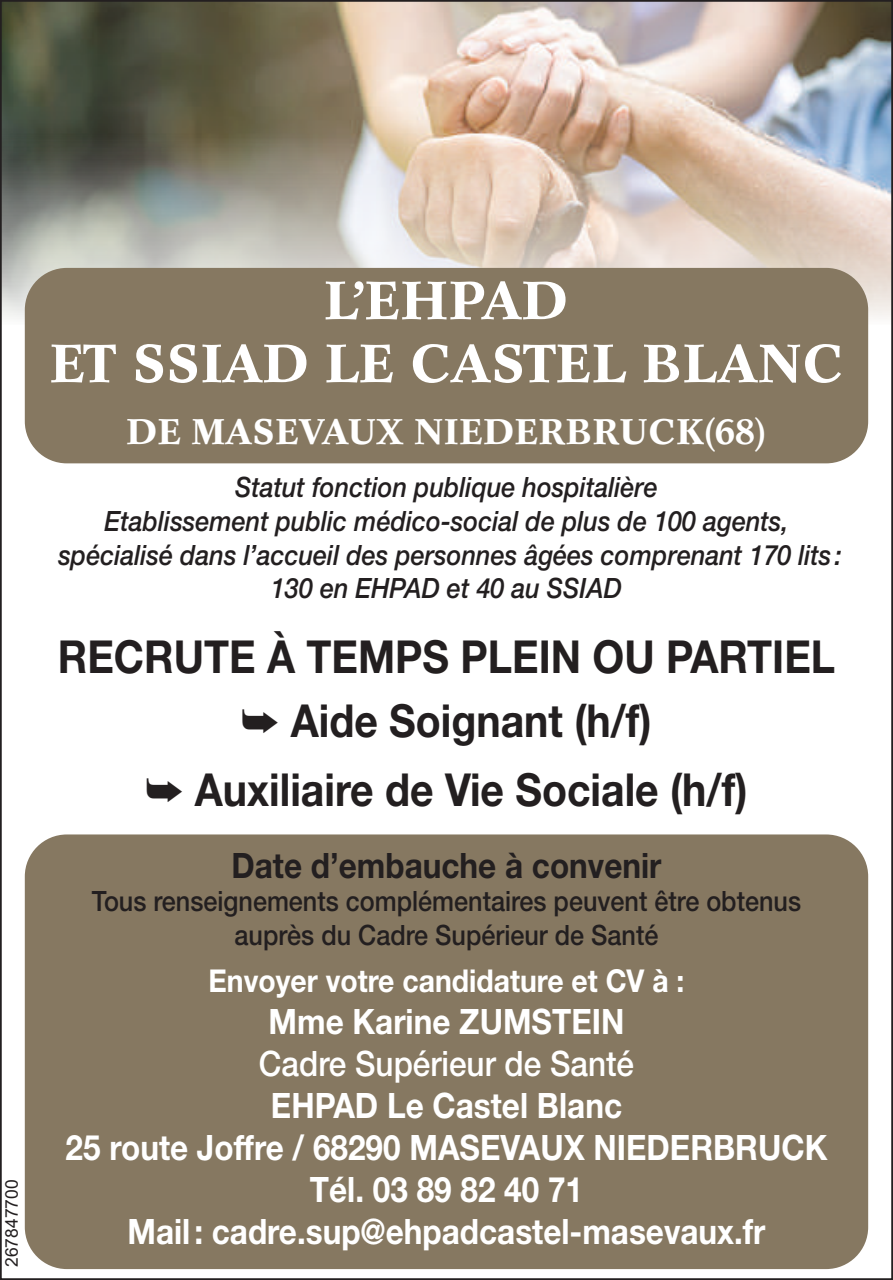
<style>
.page{position:relative;width:893px;height:1280px;background:#fff}
.page>*{position:absolute;margin:0;border:0;box-sizing:border-box;transform-origin:0 0}
.t1{font:500 52.5px/63px "Concorde BQ";letter-spacing:.01em;color:#fff;text-align:center}
.t2{font:700 45.5px/64.4px "Helvetica Neue";color:#231f20;text-align:center;scale:.9 1}
.t3{font:700 35px/42px "Helvetica Neue";color:#fff;text-align:center;scale:.9 1}
.t4{font:500 35px "Concorde BQ";letter-spacing:.02em;color:#fff}
.t5{font:700 35px "Helvetica Neue";color:#231f20;scale:.9 1}
.t6{font:500 35px "Helvetica Neue";color:#fff;scale:.9 1}
.t7{font:700 31.5px "Helvetica Neue";color:#fff;scale:.9 1}
.t8{font:italic 500 28px/33.6px "Helvetica Neue";color:#231f20;text-align:center;scale:.9 1}
.t9{font:500 28px/33.6px "Helvetica Neue";color:#231f20;text-align:center;scale:.9 1}
.t10{font:17.5px "Arial";color:#231f20}
</style>
<div class="page">
<div style="left:25px;top:834px;width:843px;height:435px;background:#867861;border-radius:42px"></div>
<img style="left:3px;top:3px;width:887px;height:321px">
<div style="left:25px;top:268px;width:843px;height:195px;background:#867861;border-radius:42px"></div>
<p class="t10" style="left:0;top:1267px;width:89px;rotate:-90deg">267847700</p>
<h1 class="t1" style="left:50px;top:269px;width:794px">L’EHPAD<br>ET SSIAD LE CASTEL BLANC</h1>
<p class="t4" style="left:127px;top:411px;width:641px">DE MASEVAUX NIEDERBRUCK(68)</p>
<p class="t8" style="left:58px;top:470px;width:872px">Statut fonction publique hospitalière<br>Etablissement public médico-social de plus de 100 agents, spécialisé dans l’accueil des personnes âgées comprenant 170 lits:<br>130 en EHPAD et 40 au SSIAD</p>
<h2 class="t2" style="left:58px;top:625px;width:865px">RECRUTE À TEMPS PLEIN OU PARTIEL ➥ Aide Soignant (h/f)</h2>
<h2 class="t2" style="left:145px;top:758px;width:670px">➥ Auxiliaire de Vie Sociale (h/f)</h2>
<p class="t5" style="left:231px;top:845px;width:479px">Date d’embauche à convenir</p>
<p class="t9" style="left:92px;top:884px;width:789px">Tous renseignements complémentaires peuvent être obtenus auprès du Cadre Supérieur de Santé</p>
<p class="t7" style="left:209px;top:963px;width:530px">Envoyer votre candidature et CV à :</p>
<p class="t3" style="left:269px;top:1001px;width:397px">Mme Karine ZUMSTEIN</p>
<p class="t6" style="left:259px;top:1043px;width:418px">Cadre Supérieur de Santé</p>
<p class="t3" style="left:66px;top:1085px;width:848px">EHPAD Le Castel Blanc<br>25 route Joffre / 68290 MASEVAUX NIEDERBRUCK<br>Tél. 03 89 82 40 71<br>Mail: cadre.sup@ehpadcastel-masevaux.fr</p>
</div>
